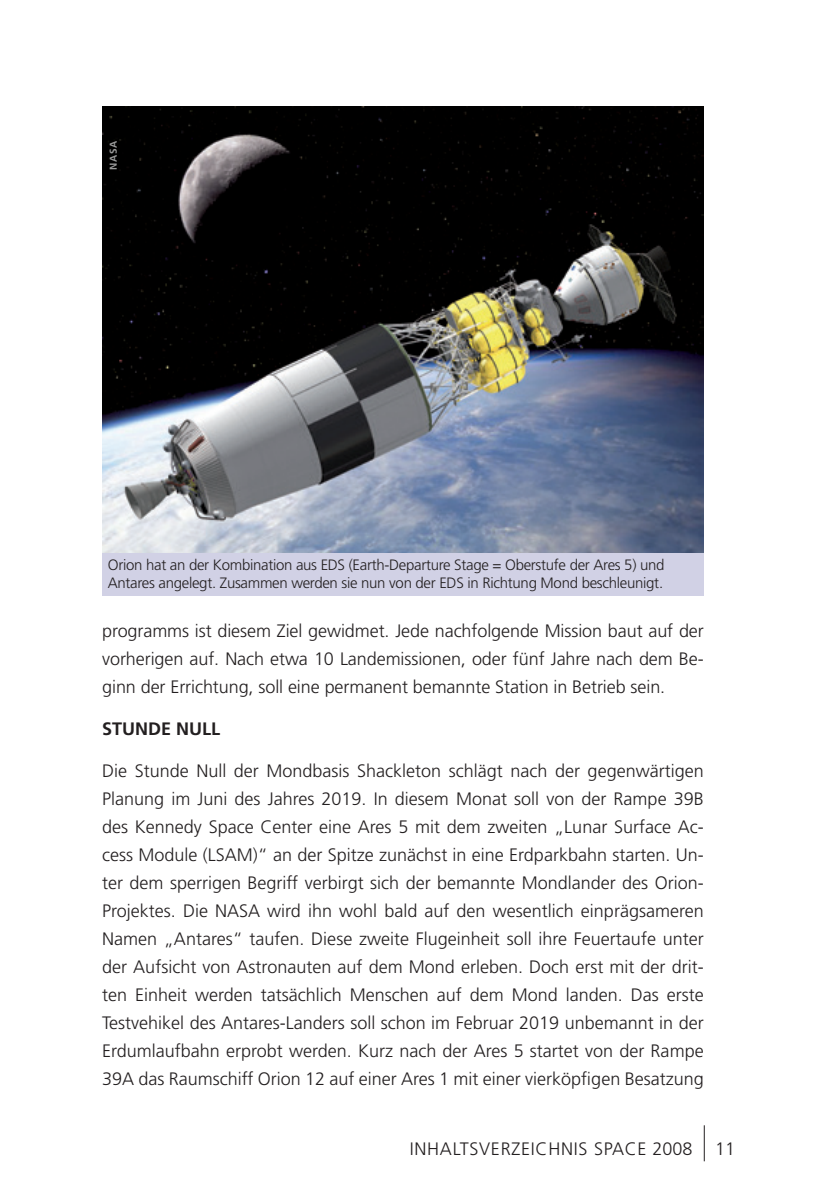
<style>
.page{position:relative;width:840px;height:1191px;background:#fff}
.page>*{position:absolute;margin:0;border:0;box-sizing:border-box;transform-origin:0 0}
.fliesstext_erster_Ab{font:300 18px/28px "Frutiger LT";color:#231f20;text-align:justify}
.fliesstext_erster_Ab-2{font:300 18px "Frutiger LT";letter-spacing:.04em;color:#231f20}
.head_1{font:700 18px "Frutiger LT";color:#231f20}
.BU{font:300 15px/18px "Frutiger LT";letter-spacing:-.02em;color:#231f20}
.t1{font:700 10px "Frutiger LT";color:#fff}
</style>
<div class="page">
<hr style="left:703px;top:1125px;width:1px;height:36px;background:#231f20">
<img style="left:102px;top:106px;width:601px;height:447px">
<div style="left:102px;top:553px;width:601px;height:42px;background:#d1d1e5"></div>
<p class="t1" style="left:107px;top:170px;width:31px;rotate:-90deg">NASA</p>
<p class="BU" style="left:108px;top:556px;width:558px">Orion hat an der Kombination aus EDS (Earth-Departure Stage = Oberstufe der Ares 5) und<br>Antares angelegt. Zusammen werden sie nun von der EDS in Richtung Mond beschleunigt.</p>
<p class="fliesstext_erster_Ab" style="left:102px;top:617px;width:603px">programms ist diesem Ziel gewidmet. Jede nachfolgende Mission baut auf der vorherigen auf. Nach etwa 10 Landemissionen, oder fünf Jahre nach dem Be&shy;ginn der Errichtung, soll eine permanent bemannte Station in Betrieb sein.</p>
<p class="head_1" style="left:102px;top:718px;width:120px">STUNDE NULL</p>
<p class="fliesstext_erster_Ab" style="left:102px;top:757px;width:603px">Die Stunde Null der Mondbasis Shackleton schlägt nach der gegenwärtigen Planung im Juni des Jahres 2019. In diesem Monat soll von der Rampe 39B des Kennedy Space Center eine Ares 5 mit dem zweiten „Lunar Surface Ac&shy;cess Module (LSAM)“ an der Spitze zunächst in eine Erdparkbahn starten. Un&shy;ter dem sperrigen Begriff verbirgt sich der bemannte Mondlander des Orion-Projektes. Die NASA wird ihn wohl bald auf den wesentlich einprägsameren Namen „Antares“ taufen. Diese zweite Flugeinheit soll ihre Feuertaufe unter der Aufsicht von Astronauten auf dem Mond erleben. Doch erst mit der drit&shy;ten Einheit werden tatsächlich Menschen auf dem Mond landen. Das erste Testvehikel des Antares-Landers soll schon im Februar 2019 unbemannt in der Erdumlaufbahn erprobt werden. Kurz nach der Ares 5 startet von der Rampe 39A das Raumschiff Orion 12 auf einer Ares 1 mit einer vierköpfigen Besatzung</p>
<p class="fliesstext_erster_Ab-2" style="left:409px;top:1138px;width:284px">INHALTSVERZEICHNIS SPACE 2008</p>
<p class="fliesstext_erster_Ab" style="left:714px;top:1135px;width:22px">11</p>
</div>
